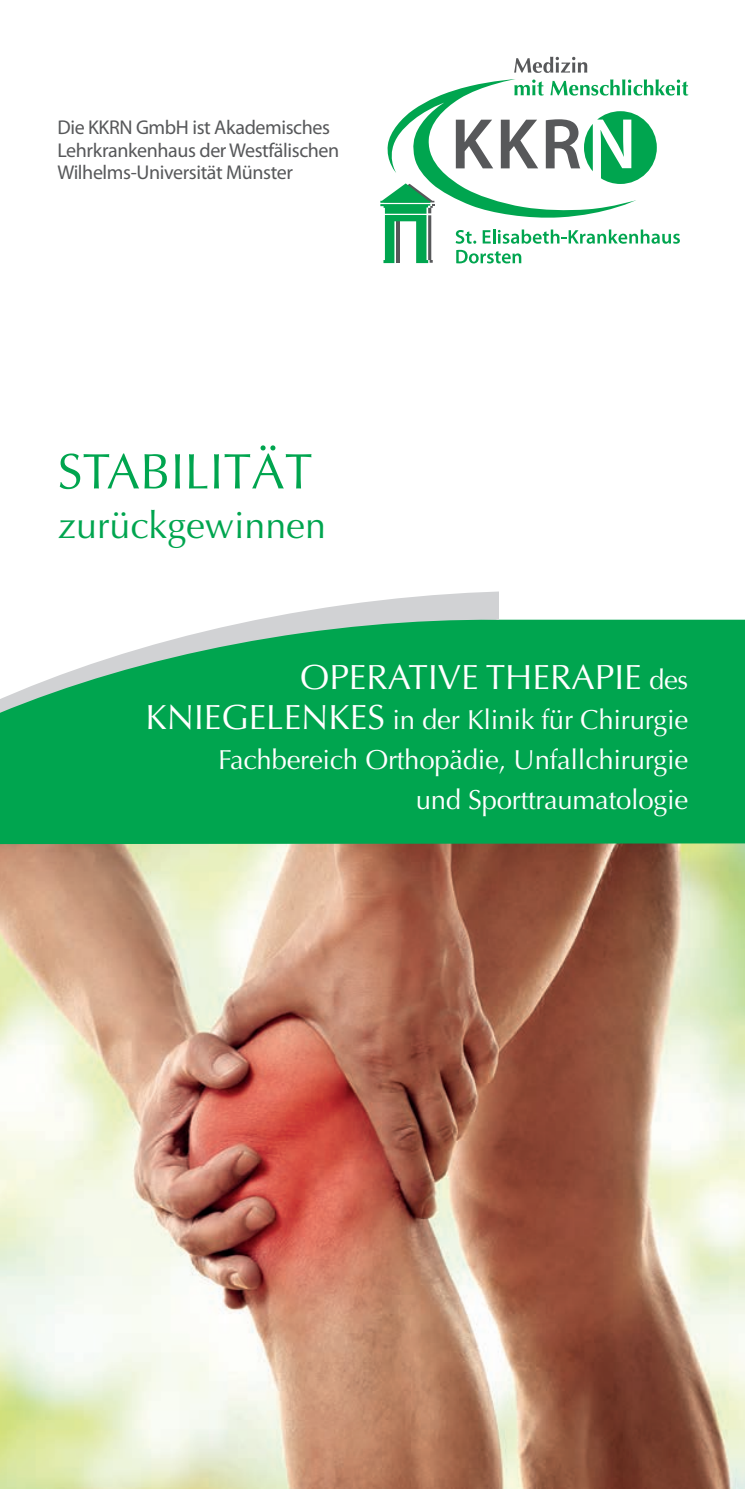
<style>
.page{position:relative;width:745px;height:1489px;background:#fff}
.page>*{position:absolute;margin:0;border:0;box-sizing:border-box;transform-origin:0 0}
.t1{font:50px "Optima";color:#00a54f}
.t2{font:37.5px "Optima";color:#00a54f}
.t3{font:35px "Optima";color:#fff}
.t4{font:27.5px/40px "Optima";letter-spacing:-.01em;color:#fff;text-align:right}
.t5{font:20px/22.5px "Myriad Pro";letter-spacing:-.02em;color:#57585a}
.s1{font-size:27.5px}
.s2{font-size:35px}
</style>
<div class="page">
<svg style="left:514px;top:57px;width:73px;height:16px"></svg>
<svg style="left:380px;top:79px;width:307px;height:184px"></svg>
<img style="left:0;top:844px;width:744px;height:644px">
<div style="left:0;top:605px;width:744px;height:239px;background:#00a54f"></div>
<svg style="left:0;top:591px;width:497px;height:152px;fill:#00a54f"></svg>
<p class="t5" style="left:57px;top:116px;width:283px">Die KKRN GmbH ist Akademisches<br>Lehrkrankenhaus der Westfälischen<br>Wilhelms-Universität Münster</p>
<h1 class="t1" style="left:57px;top:442px;width:256px">STABILITÄT</h1>
<h2 class="t2" style="left:57px;top:504px;width:270px">zurückgewinnen</h2>
<p class="t3" style="left:300px;top:656px;width:389px">OPERATIVE THERAPIE <span class="s1">des</span></p>
<p class="t4" style="left:145px;top:699px;width:544px"><span class="s2">KNIEGELENKES</span> in der Klinik für Chirurgie<br>Fachbereich Orthopädie, Unfallchirurgie<br>und Sporttraumatologie</p>
</div>
